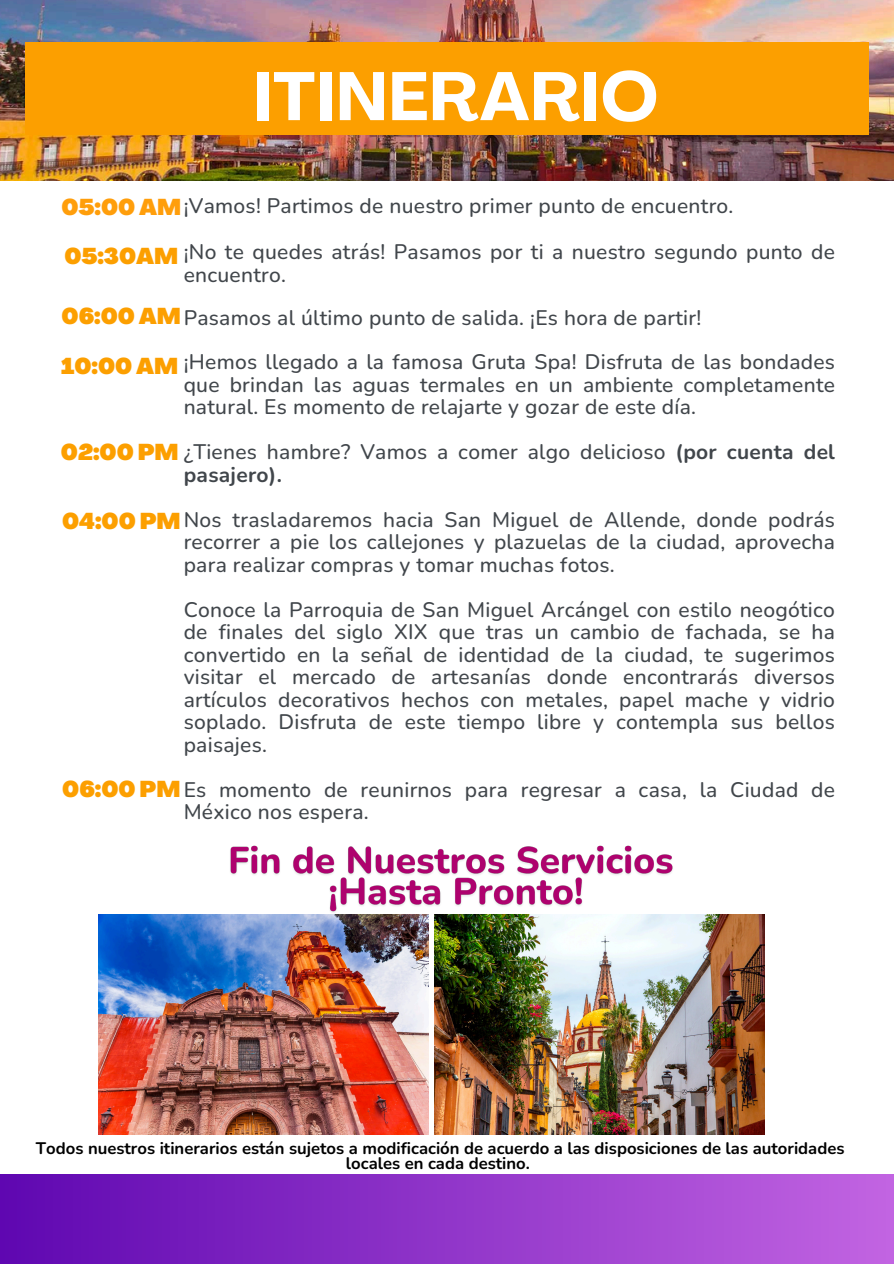
<style>
.page{position:relative;width:894px;height:1264px;background:#fff}
.page>*{position:absolute;margin:0;border:0;box-sizing:border-box;transform-origin:0 0}
.t1{font:700 67.5px "Agrandir";letter-spacing:.015em;color:#fff}
.t2{font:900 22.5px "Agrandir";color:#fc9f00}
.t3{font:500 21px/22.5px "Nunito";letter-spacing:.015em;color:#41464b}
.t4{font:700 16.65px/14.7px "Nunito";color:#000;text-align:center}
.s1{font-family:"Agrandir";font-weight:900;font-size:22.5px;color:#ff9e0b}
.s2{font-family:"Agrandir";font-weight:900;font-size:22.5px;color:#fc9f00}
.s3{font-weight:700}
</style>
<div class="page">
<img style="left:0;top:0;width:893px;height:180px">
<div style="left:0;top:1174px;width:893px;height:89px;background:linear-gradient(to right,#5e07b1,#c264e2)"></div>
<div style="left:25px;top:42px;width:843px;height:93px;background:#fc9f00"></div>
<img style="left:434px;top:914px;width:330px;height:220px">
<img style="left:98px;top:914px;width:330px;height:220px">
<img style="left:224px;top:845px;width:460px;height:73px">
<h4 class="t1" style="left:253px;top:69px;width:406px">ITINERARIO</h4>
<p class="t3" style="left:61px;top:195px;width:673px"><span class="s1">05:00 AM</span>¡Vamos! Partimos de nuestro primer punto de encuentro.</p>
<h1 class="t3" style="left:184px;top:241px;width:652px">¡No te quedes atrás! Pasamos por ti a nuestro segundo punto de encuentro.</h1>
<h4 class="t3" style="left:62px;top:306px;width:641px"><span class="s2">06:00 AM</span>Pasamos al último punto de salida. ¡Es hora de partir!</h4>
<h4 class="t3" style="left:184px;top:351px;width:652px;text-align:justify">¡Hemos llegado a la famosa Gruta Spa! Disfruta de las bondades que brindan las aguas termales en un ambiente completamente natural. Es momento de relajarte y gozar de este día.</h4>
<h4 class="t3" style="left:184px;top:441px;width:652px;text-indent:-123px"><span class="s2">02:00 PM</span> ¿Tienes hambre? Vamos a comer algo delicioso <span class="s3">(por cuenta del pasajero).</span></h4>
<h3 class="t2" style="left:64px;top:247px;width:115px">05:30AM</h3>
<h3 class="t2" style="left:61px;top:357px;width:119px">10:00 AM</h3>
<h3 class="t3" style="left:62px;top:508px;width:774px"><span class="s2">04:00 PM</span>Nos trasladaremos hacia San Miguel de Allende, donde podrás</h3>
<h4 class="t3" style="left:184px;top:531px;width:652px">recorrer a pie los callejones y plazuelas de la ciudad, aprovecha para realizar compras y tomar muchas fotos.</h4>
<h4 class="t3" style="left:184px;top:598px;width:652px;text-align:justify">Conoce la Parroquia de San Miguel Arcángel con estilo neogótico de finales del siglo XIX que tras un cambio de fachada, se ha convertido en la señal de identidad de la ciudad, te sugerimos visitar el mercado de artesanías donde encontrarás diversos artículos decorativos hechos con metales, papel mache y vidrio soplado. Disfruta de este tiempo libre y contempla sus bellos paisajes.</h4>
<h4 class="t3" style="left:184px;top:778px;width:652px;text-indent:-121px"><span class="s2">06:00 PM</span>Es momento de reunirnos para regresar a casa, la Ciudad de<br>México nos espera.</h4>
<h3 class="t4" style="left:36px;top:1141px;width:810px">Todos nuestros itinerarios están sujetos a modificación de acuerdo a las disposiciones de las autoridades locales en cada destino.</h3>
</div>
